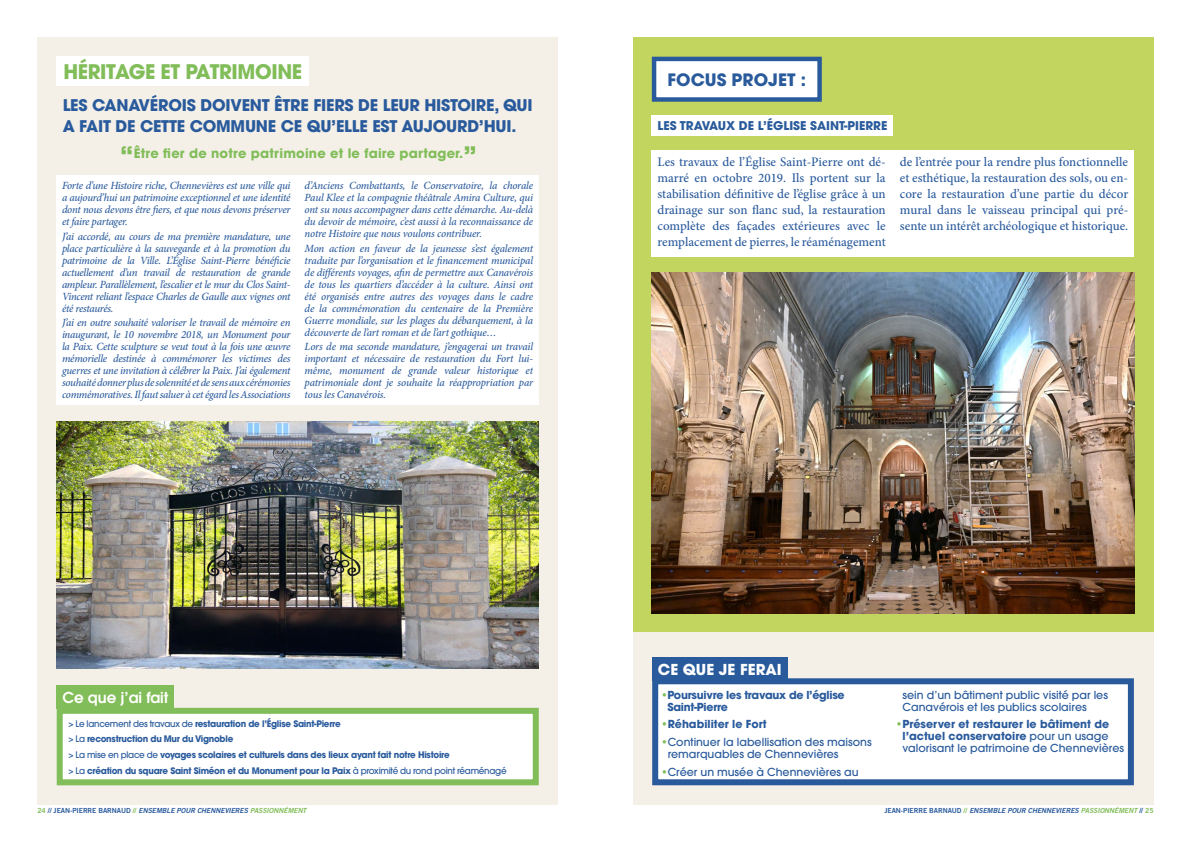
<style>
.page{position:relative;width:1191px;height:842px;background:#fff}
.page>*{position:absolute;margin:0;border:0;box-sizing:border-box;transform-origin:0 0}
.t1{font:700 20px "Avant Garde";letter-spacing:-.02em;color:#81bd58}
.t2{font:700 17px "Avant Garde";color:#295a9c}
.t3{font:700 16px/21px "Avant Garde";letter-spacing:-.015em;color:#295a9c}
.t4{font:600 15px "Avant Garde";color:#fff}
.t5{font:700 15px "Avant Garde";color:#fff}
.t6{font:500 13px/16px "Minion Pro";color:#295a9c;text-align:justify}
.t7{font:700 13px "Avant Garde";letter-spacing:.015em;color:#81bd58}
.t8{font:700 12px "Avant Garde";color:#295a9c}
.t9{font:italic 500 11px/12px "Minion Pro";letter-spacing:-.025em;color:#295a9c;text-align:justify}
.t10{font:500 11px/12px "Avant Garde";color:#295a9c}
.t11{font:700 11px/12px "Avant Garde";color:#295a9c}
.t12{font:700 11px/12px "Avant Garde";letter-spacing:-.025em;color:#295a9c}
.t13{font:700 9px/15.7px "Avant Garde";letter-spacing:-.03em;color:#295a9c}
.t14{font:italic 7px "Trade Gothic Bold Two";letter-spacing:-.01em;color:#295a9c}
.s1{font-size:23.9px}
.s2{font-weight:500}
.s3{font-weight:500;color:#81bd58}
.s4{color:#81bd58}
.s5{font-style:normal;color:#81bd58}
.s6{font-style:normal}
</style>
<div class="page">
<div style="left:37px;top:37px;width:521px;height:768px;background:#f4f0e8"></div>
<div style="left:633px;top:37px;width:520px;height:768px;background:#f4f0e8"></div>
<div style="left:57px;top:57px;width:252px;height:29px;background:#fff"></div>
<div style="left:56px;top:175px;width:483px;height:229px;background:#fff"></div>
<div style="left:60px;top:711px;width:476px;height:71px;background:#fff"></div>
<div style="left:57px;top:708px;width:482px;height:77px;border:6px solid #81bd58"></div>
<div style="left:57px;top:685px;width:117px;height:23px;background:#81bd58"></div>
<div style="left:633px;top:37px;width:520px;height:595px;background:#c2d55e"></div>
<div style="left:654px;top:59px;width:165px;height:40px;background:#fff"></div>
<div style="left:652px;top:57px;width:170px;height:45px;border:4px solid #295a9c"></div>
<div style="left:652px;top:115px;width:241px;height:21px;background:#fff"></div>
<div style="left:652px;top:151px;width:481px;height:106px;background:#fff"></div>
<div style="left:655px;top:681px;width:475px;height:101px;background:#fff"></div>
<div style="left:652px;top:678px;width:481px;height:107px;border:6px solid #295a9c"></div>
<div style="left:652px;top:658px;width:135px;height:23px;background:#295a9c"></div>
<img style="left:56px;top:421px;width:483px;height:248px">
<img style="left:652px;top:273px;width:482px;height:340px">
<h1 class="t1" style="left:63px;top:59px;width:240px">HÉRITAGE ET PATRIMOINE</h1>
<h3 class="t3" style="left:63px;top:95px;width:471px">LES CANAVÉROIS DOIVENT ÊTRE FIERS DE LEUR HISTOIRE, QUI<br>A FAIT DE CETTE COMMUNE CE QU’ELLE EST AUJOURD’HUI.</h3>
<p class="t7" style="left:120px;top:145px;width:358px"><span class="s1">“</span>Être fier de notre patrimoine et le faire partager.<span class="s1">”</span></p>
<p class="t9" style="left:62px;top:179px;width:230px">Forte d’une Histoire riche, Chennevières est une ville qui a aujourd’hui un patrimoine exceptionnel et une identité dont nous devons être fiers, et que nous devons préserver et faire partager.</p>
<p class="t9" style="left:62px;top:230px;width:230px">J’ai accordé, au cours de ma première mandature, une place particulière à la sauvegarde et à la promotion du patrimoine de la Ville. L’Église Saint-Pierre bénéficie actuellement d’un travail de restauration de grande ampleur. Parallèlement, l’escalier et le mur du Clos Saint-Vincent reliant l’espace Charles de Gaulle aux vignes ont été restaurés.</p>
<p class="t9" style="left:62px;top:317px;width:230px">J’ai en outre souhaité valoriser le travail de mémoire en inaugurant, le 10 novembre 2018, un Monument pour la Paix. Cette sculpture se veut tout à la fois une œuvre mémorielle destinée à commémorer les victimes des guerres et une invitation à célébrer la Paix. J’ai également souhaité donner plus de solennité et de sens aux cérémonies commémoratives. Il faut saluer à cet égard les Associations</p>
<p class="t9" style="left:305px;top:179px;width:230px">d’Anciens Combattants, le Conservatoire, la chorale Paul Klee et la compagnie théâtrale Amira Culture, qui ont su nous accompagner dans cette démarche. Au-delà du devoir de mémoire, c’est aussi à la reconnaissance de notre Histoire que nous voulons contribuer.</p>
<p class="t9" style="left:305px;top:242px;width:230px">Mon action en faveur de la jeunesse s’est également traduite par l’organisation et le financement municipal de différents voyages, afin de permettre aux Canavérois de tous les quartiers d’accéder à la culture. Ainsi ont été organisés entre autres des voyages dans le cadre de la commémoration du centenaire de la Première Guerre mondiale, sur les plages du débarquement, à la découverte de l’art roman et de l’art gothique…</p>
<p class="t9" style="left:305px;top:341px;width:230px">Lors de ma seconde mandature, j’engagerai un travail important et nécessaire de restauration du Fort lui&shy;même, monument de grande valeur historique et patrimoniale dont je souhaite la réappropriation par tous les Canavérois.</p>
<h3 class="t4" style="left:62px;top:687px;width:107px">Ce que j’ai fait</h3>
<p class="t13" style="left:68px;top:715px;width:440px"><span class="s2">&gt; Le lancement des travaux de</span> restauration de l’Église Saint-Pierre<br><span class="s2">&gt; La</span> reconstruction du Mur du Vignoble<br><span class="s2">&gt; La mise en place de</span> voyages scolaires et culturels dans des lieux ayant fait notre Histoire<br><span class="s2">&gt; La</span> création du square Saint Siméon et du Monument pour la Paix <span class="s2">à proximité du rond point réaménagé</span></p>
<h2 class="t2" style="left:667px;top:69px;width:140px">FOCUS PROJET :</h2>
<p class="t8" style="left:657px;top:118px;width:231px">LES TRAVAUX DE L’ÉGLISE SAINT-PIERRE</p>
<p class="t6" style="left:657px;top:154px;width:230px">Les travaux de l’Église Saint-Pierre ont dé&shy;marré en octobre 2019. Ils portent sur la stabilisation définitive de l’église grâce à un drainage sur son flanc sud, la restauration complète des façades extérieures avec le remplacement de pierres, le réaménagement</p>
<p class="t6" style="left:900px;top:154px;width:230px">de l’entrée pour la rendre plus fonctionnelle et esthétique, la restauration des sols, ou en&shy;core la restauration d’une partie du décor mural dans le vaisseau principal qui pré&shy;sente un intérêt archéologique et historique.</p>
<h3 class="t5" style="left:658px;top:660px;width:125px">CE QUE JE FERAI</h3>
<p class="t12" style="left:667px;top:688px;width:179px;text-indent:-6px"><span class="s3">•</span>Poursuivre les travaux de l’église<br>Saint-Pierre</p>
<p class="t11" style="left:661px;top:718px;width:107px"><span class="s3">•</span>Réhabiliter le Fort</p>
<p class="t10" style="left:667px;top:736px;width:206px;text-indent:-7px"><span class="s4">•</span>Continuer la labellisation des maisons remarquables de Chennevières</p>
<p class="t10" style="left:661px;top:766px;width:199px"><span class="s4">•</span>Créer un musée à Chennevières au</p>
<p class="t10" style="left:902px;top:689px;width:207px">sein d’un bâtiment public visité par les<br>Canavérois et les publics scolaires</p>
<p class="t11" style="left:902px;top:718px;width:223px;text-indent:-7px"><span class="s3">•</span>Préserver et restaurer le bâtiment de l’actuel conservatoire <span class="s2">pour un usage valorisant le patrimoine de Chennevières</span></p>
<p class="t14" style="left:37px;top:806px;width:271px"><span class="s5">24</span> <span class="s6">// JEAN-PIERRE BARNAUD</span> <span class="s5">//</span> ENSEMBLE POUR CHENNEVIERES <span class="s4">PASSIONNÉMENT</span></p>
<p class="t14" style="left:884px;top:806px;width:271px"><span class="s6">JEAN-PIERRE BARNAUD</span> <span class="s5">//</span> ENSEMBLE POUR CHENNEVIERES <span class="s4">PASSIONNÉMENT</span> <span class="s6">//</span> <span class="s5">25</span></p>
</div>
